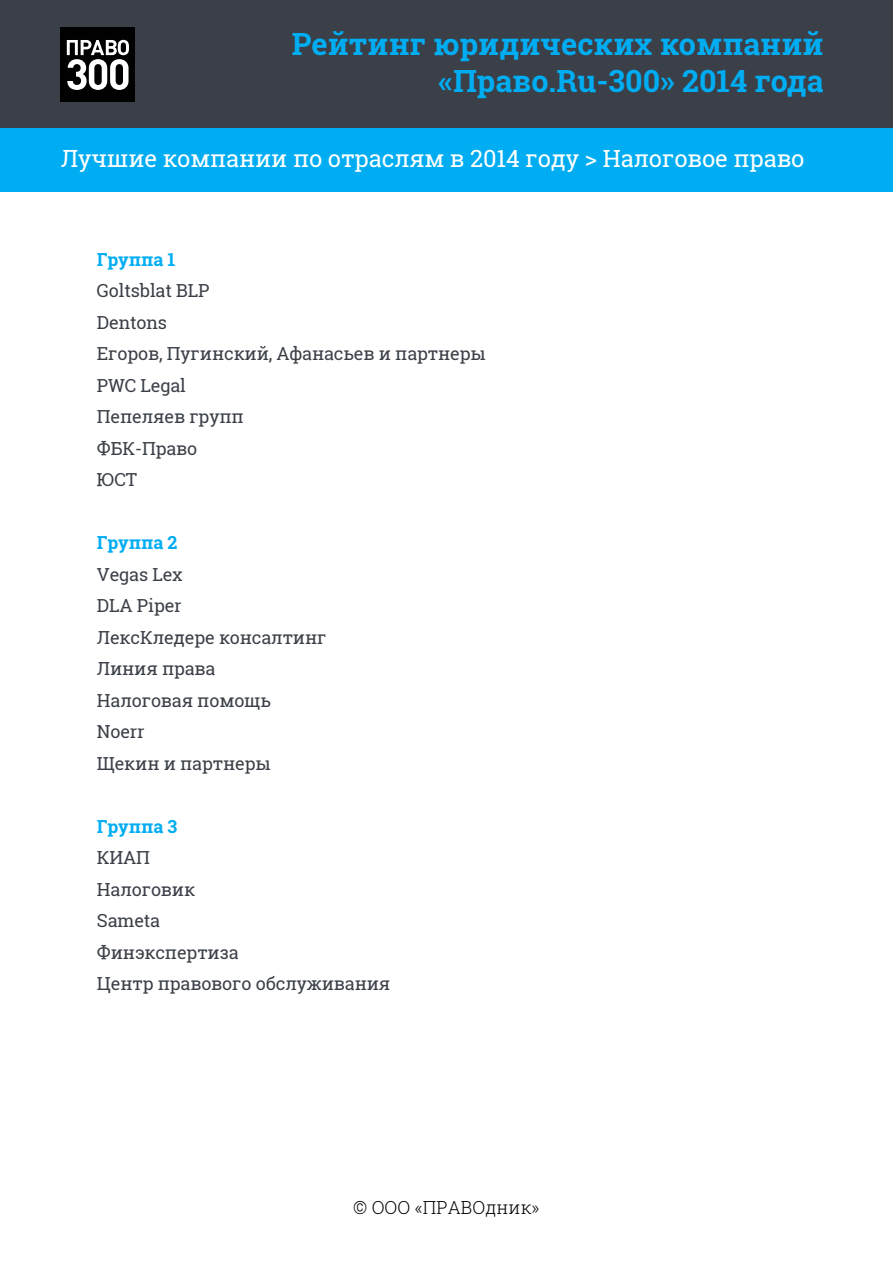
<style>
.page{position:relative;width:893px;height:1263px;background:#fff}
.page>*{position:absolute;margin:0;border:0;box-sizing:border-box;transform-origin:0 0}
.t1{font:700 30.6px/36.8px "Roboto Slab";color:#00adf2;text-align:right}
.t2{font:23.7px "Roboto Slab";letter-spacing:-.005em;color:#fff}
.t3{font:18px/31.5px "Roboto Slab";letter-spacing:-.01em;color:#3b4048}
.t4{font:700 18px "Roboto Slab";letter-spacing:-.01em;color:#00adf2}
.t5{font:300 18px "Roboto Slab";color:#000}
</style>
<div class="page">
<div style="left:0;top:128px;width:893px;height:63px;background:#00adf2"></div>
<div style="left:0;top:0;width:893px;height:128px;background:#3b4048"></div>
<div style="left:61px;top:28px;width:74px;height:74px;background:#010101"></div>
<svg style="left:67px;top:40px;width:62px;height:50px"></svg>
<h1 class="t1" style="left:292px;top:26px;width:533px">Рейтинг юридических компаний «Право.Ru-300» 2014 года</h1>
<h2 class="t2" style="left:61px;top:142px;width:745px">Лучшие компании по отраслям в 2014 году &gt; Налоговое право</h2>
<p class="t4" style="left:97px;top:247px;width:80px">Группа 1</p>
<p class="t3" style="left:97px;top:275px;width:390px">Goltsblat BLP<br>Dentons<br>Егоров, Пугинский, Афанасьев и партнеры<br>PWC Legal<br>Пепеляев групп<br>ФБК-Право<br>ЮСТ</p>
<p class="t4" style="left:97px;top:530px;width:82px">Группа 2</p>
<p class="t3" style="left:97px;top:558px;width:231px">Vegas Lex<br>DLA Piper<br>ЛексКледере консалтинг<br>Линия права<br>Налоговая помощь<br>Noerr<br>Щекин и партнеры</p>
<p class="t4" style="left:97px;top:814px;width:82px">Группа 3</p>
<p class="t3" style="left:97px;top:842px;width:295px">КИАП<br>Налоговик<br>Sameta<br>Финэкспертиза<br>Центр правового обслуживания</p>
<p class="t5" style="left:353px;top:1195px;width:188px">© ООО «ПРАВОдник»</p>
</div>
